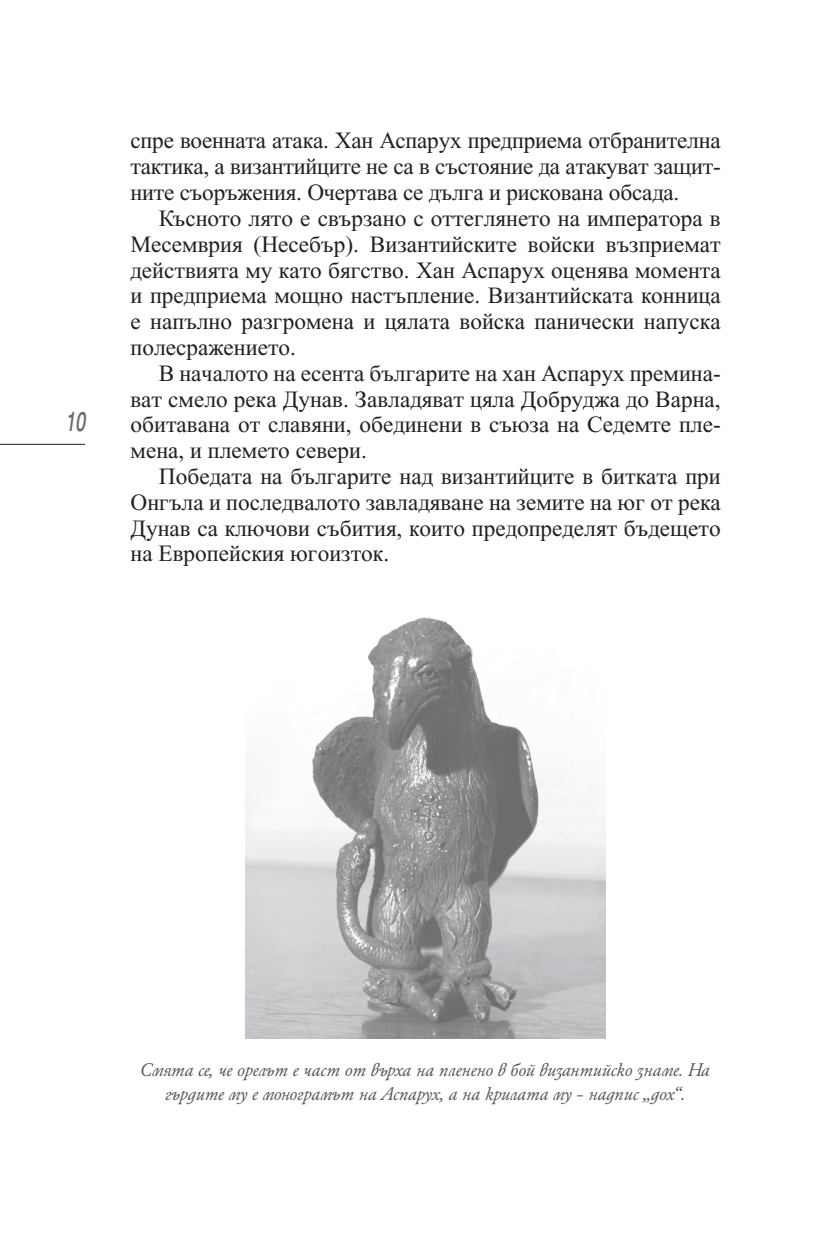
<style>
.page{position:relative;width:823px;height:1248px;background:#fff}
.page>*{position:absolute;margin:0;border:0;box-sizing:border-box;transform-origin:0 0}
.t1{font:italic 500 27.6px "SP Herald Narrow";color:#6c6d70;scale:.8 1}
.t2{font:23px/25.8px "Time";color:#231f20;text-align:justify}
.t3{font:italic 20px/24px "HS Garamond Bg";color:#57585a;text-align:center}
</style>
<div class="page">
<hr style="left:0;top:444px;width:85px;height:1px;background:#231f20">
<img style="left:245px;top:617px;width:360px;height:420px">
<p class="t1" style="left:65px;top:404px;width:27px">10</p>
<p class="t2" style="left:130px;top:128px;width:591px">спре военната атака. Хан Аспарух предприема отбранителна тактика, а византийците не са в състояние да атакуват защит&shy;ните съоръжения. Очертава се дълга и рискована обсада.</p>
<p class="t2" style="left:130px;top:205px;width:591px;text-indent:28px">Късното лято е свързано с оттеглянето на императора в Месемврия (Несебър). Византийските войски възприемат действията му като бягство. Хан Аспарух оценява момента и предприема мощно настъпление. Византийската конница е напълно разгромена и цялата войска панически напуска полесражението.</p>
<p class="t2" style="left:130px;top:360px;width:591px;text-indent:28px">В началото на есента българите на хан Аспарух премина&shy;ват смело река Дунав. Завладяват цяла Добруджа до Варна, обитавана от славяни, обединени в съюза на Седемте пле&shy;мена, и племето севери.</p>
<p class="t2" style="left:130px;top:463px;width:591px;text-indent:28px">Победата на българите над византийците в битката при Онгъла и последвалото завладяване на земите на юг от река Дунав са ключови събития, които предопределят бъдещето на Европейския югоизток.</p>
<p class="t3" style="left:140px;top:1057px;width:570px">Смята се, че орелът е част от върха на пленено в бой византийско знаме. На гърдите му е монограмът на Аспарух, а на крилата му – надпис „дох“.</p>
</div>
